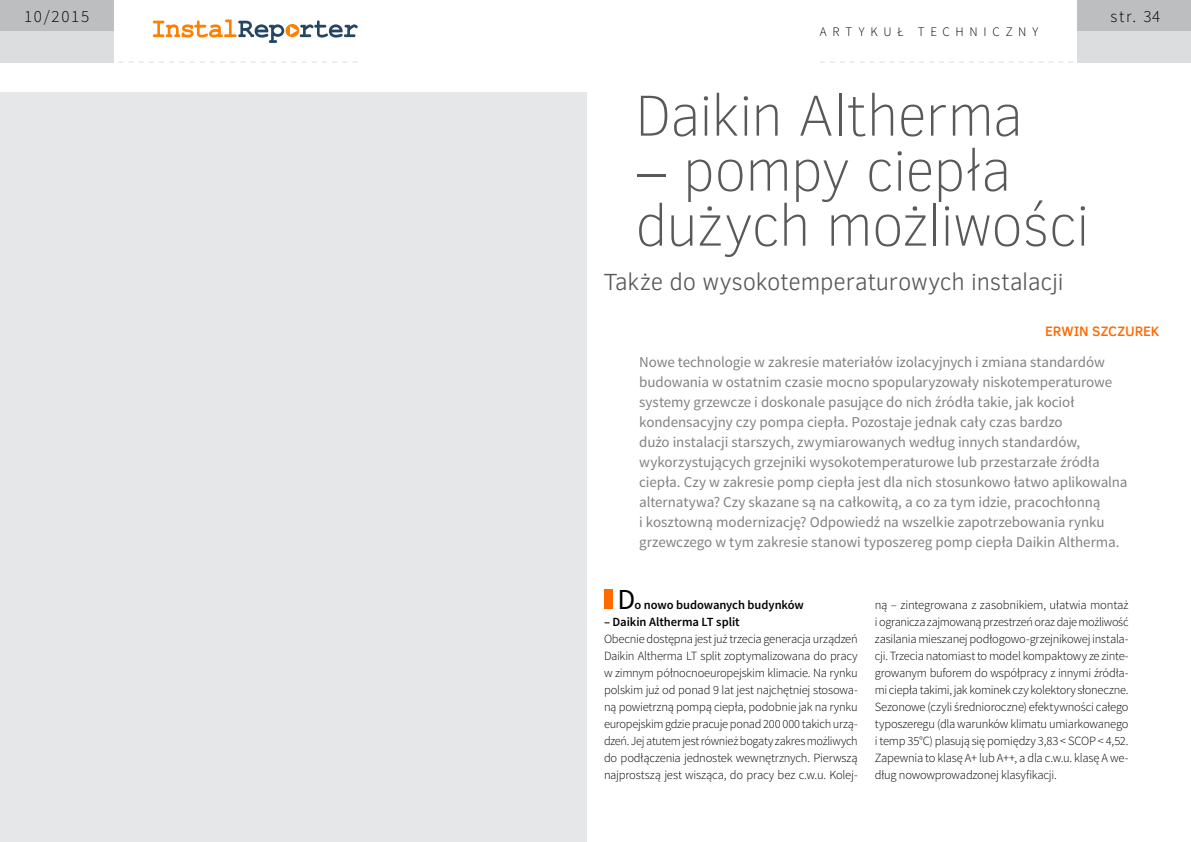
<style>
.page{position:relative;width:1191px;height:842px;background:#fff}
.page>*{position:absolute;margin:0;border:0;box-sizing:border-box;transform-origin:0 0}
.t1{font:100 59px/55px "Clear Sans";letter-spacing:-.025em;color:#58595b}
.t2{font:29px "Source Sans Pro";color:#000}
.t3{font:300 24px "Clear Sans";letter-spacing:-.01em;color:#58595b}
.t4{font:300 17px "Source Sans Pro";letter-spacing:.1em;color:#000}
.t5{font:15px/20px "Source Sans Pro";letter-spacing:-.005em;color:#808285}
.t6{font:500 14px "Clear Sans";letter-spacing:-.01em;color:#ff6a00}
.t7{font:300 13px "Source Sans Pro";letter-spacing:.44em;color:#000}
.t8{font:300 12.5px/17px "Source Sans Pro";letter-spacing:-.015em;color:#000;text-align:justify}
.t9{font:600 12.5px "Source Sans Pro";letter-spacing:-.005em;color:#000}
</style>
<div class="page">
<div style="left:1077px;top:0;width:114px;height:31px;background:#bcbec0"></div>
<div style="left:1077px;top:31px;width:114px;height:31px;background:#dcddde"></div>
<svg style="left:153px;top:20px;width:204px;height:23px"></svg>
<div style="left:0;top:0;width:113px;height:31px;background:#bcbec0"></div>
<div style="left:0;top:31px;width:113px;height:31px;background:#dcddde"></div>
<svg style="left:108px;top:62px;width:249px;height:1px"></svg>
<svg style="left:820px;top:62px;width:263px;height:1px"></svg>
<div style="left:604px;top:589px;width:8px;height:20px;background:#ff6a00"></div>
<div style="left:0;top:93px;width:587px;height:749px;background:#e6e7e8"></div>
<h3 class="t4" style="left:24px;top:6px;width:67px">10/2015</h3>
<h3 class="t4" style="left:1110px;top:6px;width:51px">str. 34</h3>
<p class="t7" style="left:820px;top:24px;width:220px">artykuł techniczny</p>
<h1 class="t1" style="left:635px;top:88px;width:390px">Daikin Altherma</h1>
<h1 class="t1" style="left:635px;top:143px;width:456px">– pompy ciepła dużych możliwości</h1>
<h3 class="t3" style="left:604px;top:266px;width:461px">Także do wysokotemperaturowych instalacji</h3>
<p class="t6" style="left:1045px;top:321px;width:116px">ERWIN SZCZUREK</p>
<p class="t5" style="left:639px;top:352px;width:490px">Nowe technologie w zakresie materiałów izolacyjnych i zmiana standardów budowania w ostatnim czasie mocno spopularyzowały niskotemperaturowe systemy grzewcze i doskonale pasujące do nich źródła takie, jak kocioł kondensacyjny czy pompa ciepła. Pozostaje jednak cały czas bardzo<br>dużo instalacji starszych, zwymiarowanych według innych standardów, wykorzystujących grzejniki wysokotemperaturowe lub przestarzałe źródła ciepła. Czy w zakresie pomp ciepła jest dla nich stosunkowo łatwo aplikowalna alternatywa? Czy skazane są na całkowitą, a co za tym idzie, pracochłonną<br>i kosztowną modernizację? Odpowiedź na wszelkie zapotrzebowania rynku grzewczego w tym zakresie stanowi typoszereg pomp ciepła Daikin Altherma.</p>
<h2 class="t2" style="left:617px;top:582px;width:19px">D</h2>
<p class="t9" style="left:634px;top:597px;width:171px">o nowo budowanych budynków</p>
<p class="t9" style="left:604px;top:614px;width:137px">– Daikin Altherma LT split</p>
<p class="t8" style="left:604px;top:631px;width:255px">Obecnie dostępna jest już trzecia generacja urządzeń Daikin Altherma LT split zoptymalizowana do pracy w zimnym północnoeuropejskim klimacie. Na rynku polskim już od ponad 9 lat jest najchętniej stosowa&shy;ną powietrzną pompą ciepła, podobnie jak na rynku europejskim gdzie pracuje ponad 200 000 takich urzą&shy;dzeń. Jej atutem jest również bogaty zakres możliwych do podłączenia jednostek wewnętrznych. Pierwszą najprostszą jest wisząca, do pracy bez c.w.u. Kolej-</p>
<p class="t8" style="left:874px;top:597px;width:255px">ną – zintegrowana z zasobnikiem, ułatwia montaż i ogranicza zajmowaną przestrzeń oraz daje możliwość zasilania mieszanej podłogowo-grzejnikowej instala&shy;cji. Trzecia natomiast to model kompaktowy ze zinte&shy;growanym buforem do współpracy z innymi źródła&shy;mi ciepła takimi, jak kominek czy kolektory słoneczne.<br>Sezonowe (czyli średnioroczne) efektywności całego typoszeregu (dla warunków klimatu umiarkowanego i temp 35°C) plasują się pomiędzy 3,83 &lt; SCOP &lt; 4,52.<br>Zapewnia to klasę A+ lub A++, a dla c.w.u. klasę A we&shy;dług nowowprowadzonej klasyfikacji.</p>
</div>
